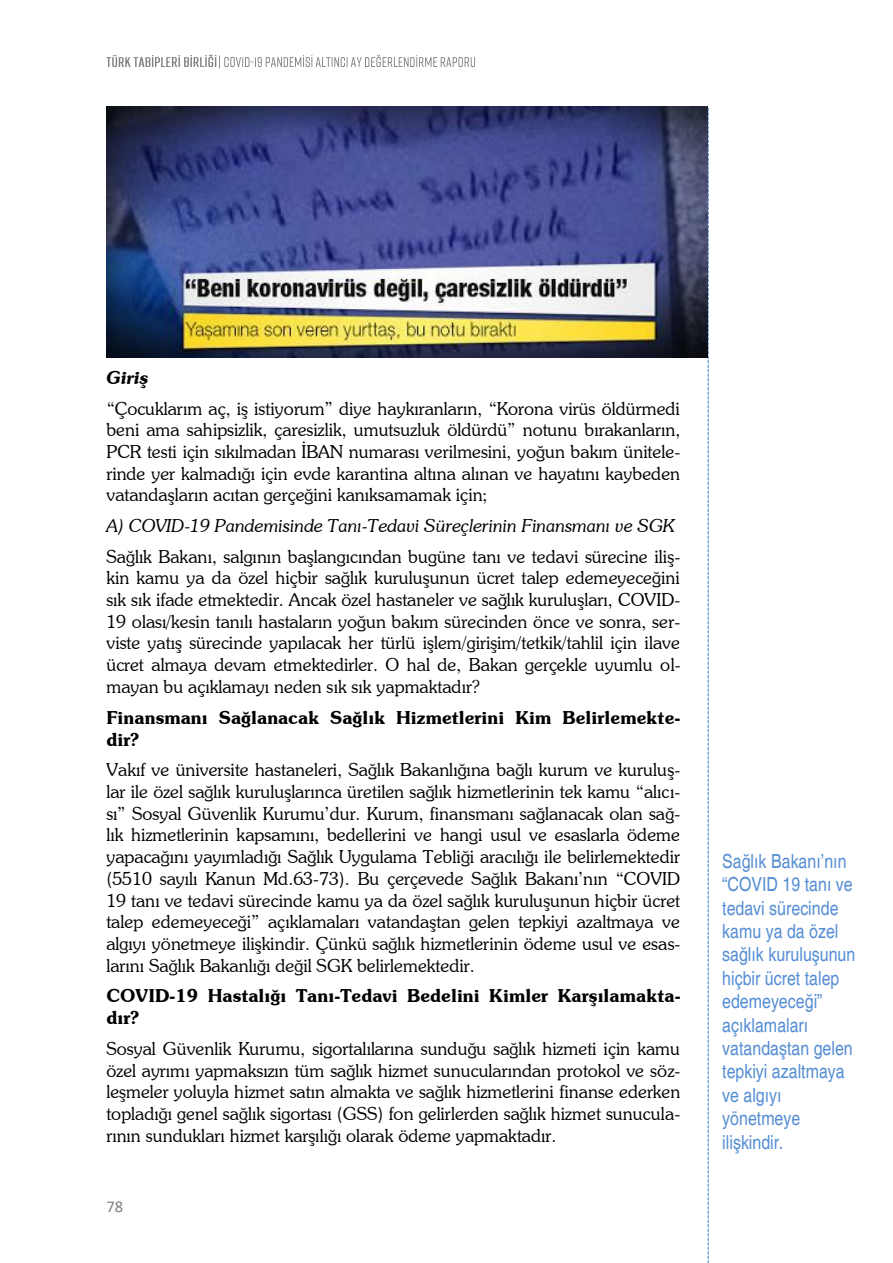
<style>
.page{position:relative;width:893px;height:1263px;background:#fff}
.page>*{position:absolute;margin:0;border:0;box-sizing:border-box;transform-origin:0 0}
.t1{font:19.5px/23.4px "Helvetica Narrow";color:#548dd4}
.t2{font:18px/21.8px "Souvenir Lt BT";color:#000;text-align:justify}
.t3{font:700 18px/21.9px "Souvenir Lt BT";color:#000}
.t4{font:italic 18px "Souvenir Lt BT";color:#000}
.t5{font:italic 700 18px "Souvenir Lt BT";color:#000}
.t6{font:16.5px "Calibri";color:#808080}
</style>
<div class="page">
<svg style="left:708px;top:108px;width:1px;height:1155px"></svg>
<img style="left:106px;top:54px;width:111px;height:14px">
<img style="left:219px;top:54px;width:256px;height:15px">
<img style="left:250px;top:54px;width:8px;height:15px">
<img style="left:106px;top:106px;width:602px;height:251px">
<h1 class="t5" style="left:106px;top:366px;width:43px">Giriş</h1>
<p class="t2" style="left:106px;top:397px;width:575px">“Çocuklarım aç, iş istiyorum” diye haykıranların, “Korona virüs öldürmedi beni ama sahipsizlik, çaresizlik, umutsuzluk öldürdü” notunu bırakanların, PCR testi için sıkılmadan İBAN numarası verilmesini, yoğun bakım ünitele&shy;rinde yer kalmadığı için evde karantina altına alınan ve hayatını kaybeden vatandaşların acıtan gerçeğini kanıksamamak için;</p>
<p class="t4" style="left:106px;top:515px;width:570px">A) COVID-19 Pandemisinde Tanı-Tedavi Süreçlerinin Finansmanı ve SGK</p>
<p class="t2" style="left:106px;top:545px;width:576px">Sağlık Bakanı, salgının başlangıcından bugüne tanı ve tedavi sürecine iliş&shy;kin kamu ya da özel hiçbir sağlık kuruluşunun ücret talep edemeyeceğini sık sık ifade etmektedir. Ancak özel hastaneler ve sağlık kuruluşları, COVID-19 olası/kesin tanılı hastaların yoğun bakım sürecinden önce ve sonra, ser&shy;viste yatış sürecinde yapılacak her türlü işlem/girişim/tetkik/tahlil için ilave ücret almaya devam etmektedirler. O hal de, Bakan gerçekle uyumlu ol&shy;mayan bu açıklamayı neden sık sık yapmaktadır?</p>
<h1 class="t3" style="left:106px;top:706px;width:576px">Finansmanı Sağlanacak Sağlık Hizmetlerini Kim Belirlemekte&shy;dir?</h1>
<p class="t2" style="left:106px;top:759px;width:576px">Vakıf ve üniversite hastaneleri, Sağlık Bakanlığına bağlı kurum ve kuruluş&shy;lar ile özel sağlık kuruluşlarınca üretilen sağlık hizmetlerinin tek kamu “alıcı&shy;sı” Sosyal Güvenlik Kurumu’dur. Kurum, finansmanı sağlanacak olan sağ&shy;lık hizmetlerinin kapsamını, bedellerini ve hangi usul ve esaslarla ödeme yapacağını yayımladığı Sağlık Uygulama Tebliği aracılığı ile belirlemektedir (5510 sayılı Kanun Md.63-73). Bu çerçevede Sağlık Bakanı’nın “COVID 19 tanı ve tedavi sürecinde kamu ya da özel sağlık kuruluşunun hiçbir ücret talep edemeyeceği” açıklamaları vatandaştan gelen tepkiyi azaltmaya ve algıyı yönetmeye ilişkindir. Çünkü sağlık hizmetlerinin ödeme usul ve esas&shy;larını Sağlık Bakanlığı değil SGK belirlemektedir.</p>
<h1 class="t3" style="left:106px;top:985px;width:576px">COVID-19 Hastalığı Tanı-Tedavi Bedelini Kimler Karşılamakta&shy;dır?</h1>
<p class="t2" style="left:106px;top:1038px;width:576px">Sosyal Güvenlik Kurumu, sigortalılarına sunduğu sağlık hizmeti için kamu özel ayrımı yapmaksızın tüm sağlık hizmet sunucularından protokol ve söz&shy;leşmeler yoluyla hizmet satın almakta ve sağlık hizmetlerini finanse ederken topladığı genel sağlık sigortası (GSS) fon gelirlerden sağlık hizmet sunucula&shy;rının sundukları hizmet karşılığı olarak ödeme yapmaktadır.</p>
<p class="t6" style="left:106px;top:1200px;width:18px">78</p>
<p class="t1" style="left:722px;top:849px;width:135px">Sağlık Bakanı’nın “COVID 19 tanı ve tedavi sürecinde kamu ya da özel sağlık kuruluşunun hiçbir ücret talep edemeyeceği” açıklamaları vatandaştan gelen tepkiyi azaltmaya ve algıyı yönetmeye ilişkindir.</p>
</div>
